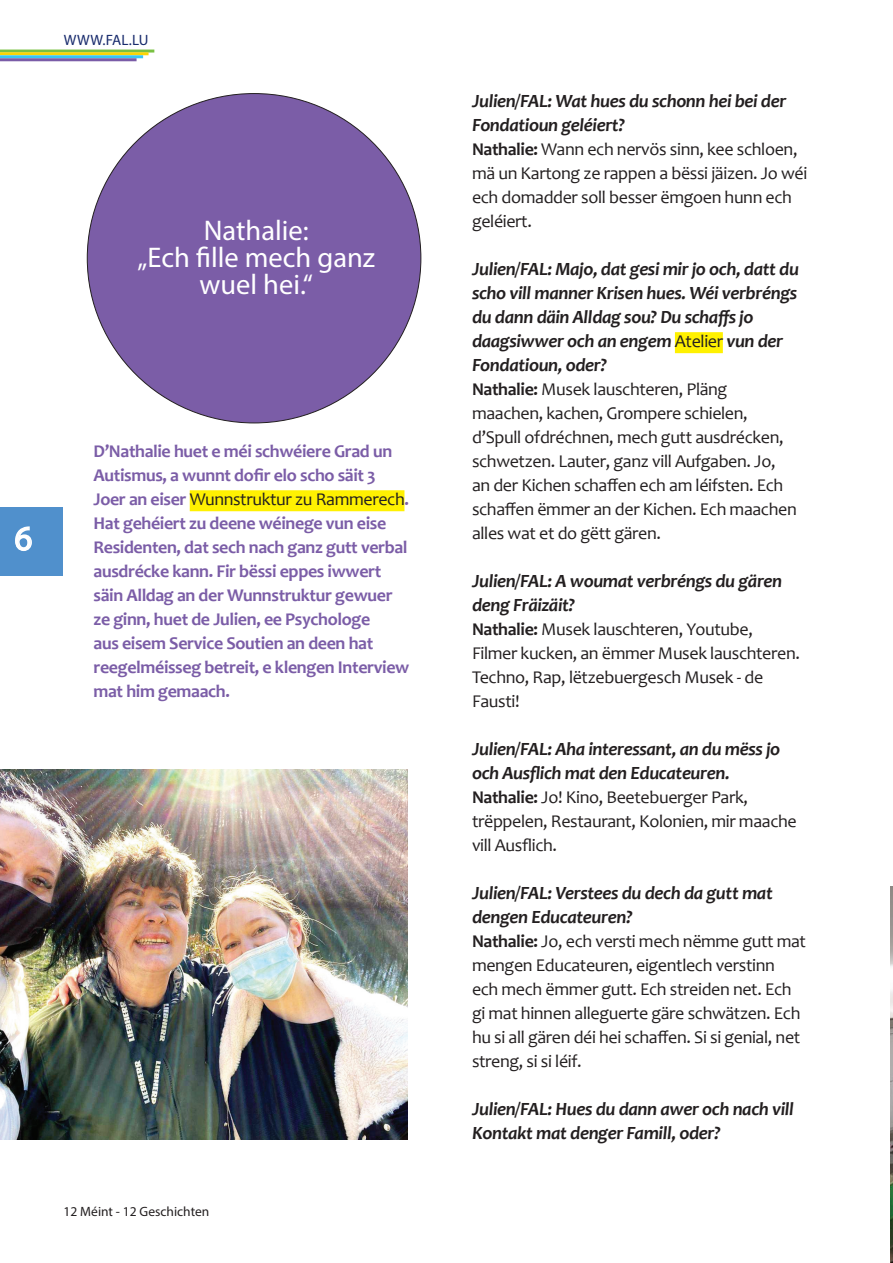
<style>
.page{position:relative;width:893px;height:1263px;background:#fff}
.page>*{position:absolute;margin:0;border:0;box-sizing:border-box;transform-origin:0 0}
.t1{font:34.5px "Myriad Pro";color:#fff}
.t2{font:28.5px/27px "Myriad Pro";color:#fff;text-align:center}
.t3{font:italic 700 18.75px/24px "Candara";letter-spacing:-.02em;color:#231f20}
.t4{font:18px/24px "Candara";letter-spacing:-.02em;color:#231f20}
.t5{font:700 18px/24px "Candara";letter-spacing:-.02em;color:#7b5da7}
.t6{font:15px "Myriad Pro";letter-spacing:.02em;color:#172a6c}
.t7{font:13.5px "Myriad Pro";color:#231f20}
.s1{font-weight:400;color:#231f20}
.s2{font-weight:700}
.s3{font-weight:400;font-style:normal;font-size:18px}
</style>
<div class="page">
<div style="left:0;top:507px;width:63px;height:68px;background:#5090cc"></div>
<svg style="left:15px;top:526px;width:17px;height:25px"></svg>
<hr style="left:0;top:50px;width:154px;height:3px;background:#79c142">
<hr style="left:0;top:52px;width:149px;height:3px;background:#fcd406">
<hr style="left:0;top:55px;width:143px;height:3px;background:#38c6f4">
<hr style="left:0;top:58px;width:137px;height:3px;background:#7a5ca7">
<div style="left:190px;top:490px;width:214px;height:21px;background:#fff101"></div>
<div style="left:675px;top:332px;width:48px;height:21px;background:#fff101"></div>
<img style="left:0;top:769px;width:407px;height:370px">
<div style="left:87px;top:94px;width:334px;height:329px;background:#7b5da7;border-radius:50%"></div>
<img style="left:891px;top:886px;width:2px;height:377px">
<p class="t6" style="left:64px;top:31px;width:86px">WWW.FAL.LU</p>
<h1 class="t1" style="left:15px;top:517px;width:19px">6</h1>
<h2 class="t2" style="left:137px;top:216px;width:239px">Nathalie:<br>„Ech fille mech ganz wuel hei.“</h2>
<p class="t5" style="left:94px;top:439px;width:317px">D’Nathalie huet e méi schwéiere Grad un Autismus, a wunnt dofir elo scho säit 3<br>Joer an eiser <span class="s1">Wunnstruktur zu Rammerech</span>.<br>Hat gehéiert zu deene wéinege vun eise Residenten, dat sech nach ganz gutt verbal ausdrécke kann. Fir bëssi eppes iwwert säin Alldag an der Wunnstruktur gewuer ze ginn, huet de Julien, ee Psychologe<br>aus eisem Service Soutien an deen hat reegelméisseg betreit, e klengen Interview mat him gemaach.</p>
<p class="t7" style="left:64px;top:1203px;width:147px">12 Méint - 12 Geschichten</p>
<p class="t3" style="left:472px;top:89px;width:316px">Julien/FAL: Wat hues du schonn hei bei der<br>Fondatioun geléiert?</p>
<p class="t4" style="left:472px;top:137px;width:337px"><span class="s2">Nathalie:</span> Wann ech nervös sinn, kee schloen, mä un Kartong ze rappen a bëssi jäizen. Jo wéi ech domadder soll besser ëmgoen hunn ech geléiert.</p>
<p class="t3" style="left:472px;top:257px;width:329px">Julien/FAL: Majo, dat gesi mir jo och, datt du scho vill manner Krisen hues. Wéi verbréngs du dann däin Alldag sou? Du schaffs jo daagsiwwer och an engem <span class="s3">Atelier</span> vun der Fondatioun, oder?</p>
<p class="t4" style="left:472px;top:377px;width:326px"><span class="s2">Nathalie:</span> Musek lauschteren, Pläng maachen, kachen, Grompere schielen, d’Spull ofdréchnen, mech gutt ausdrécken, schwetzen. Lauter, ganz vill Aufgaben. Jo, an der Kichen schaffen ech am léifsten. Ech schaffen ëmmer an der Kichen. Ech maachen alles wat et do gëtt gären.</p>
<p class="t3" style="left:472px;top:569px;width:312px">Julien/FAL: A woumat verbréngs du gären deng Fräizäit?</p>
<p class="t4" style="left:472px;top:617px;width:329px"><span class="s2">Nathalie:</span> Musek lauschteren, Youtube,<br>Filmer kucken, an ëmmer Musek lauschteren.<br>Techno, Rap, lëtzebuergesch Musek - de<br>Fausti!</p>
<p class="t3" style="left:472px;top:737px;width:310px">Julien/FAL: Aha interessant, an du mëss jo och Ausflich mat den Educateuren.</p>
<p class="t4" style="left:472px;top:785px;width:326px"><span class="s2">Nathalie:</span> Jo! Kino, Beetebuerger Park, trëppelen, Restaurant, Kolonien, mir maache vill Ausflich.</p>
<p class="t3" style="left:472px;top:881px;width:302px">Julien/FAL: Verstees du dech da gutt mat dengen Educateuren?</p>
<p class="t4" style="left:472px;top:929px;width:336px"><span class="s2">Nathalie:</span> Jo, ech versti mech nëmme gutt mat mengen Educateuren, eigentlech verstinn<br>ech mech ëmmer gutt. Ech streiden net. Ech gi mat hinnen alleguerte gäre schwätzen. Ech hu si all gären déi hei schaffen. Si si genial, net streng, si si léif.</p>
<p class="t3" style="left:472px;top:1097px;width:323px">Julien/FAL: Hues du dann awer och nach vill<br>Kontakt mat denger Famill, oder?</p>
</div>
